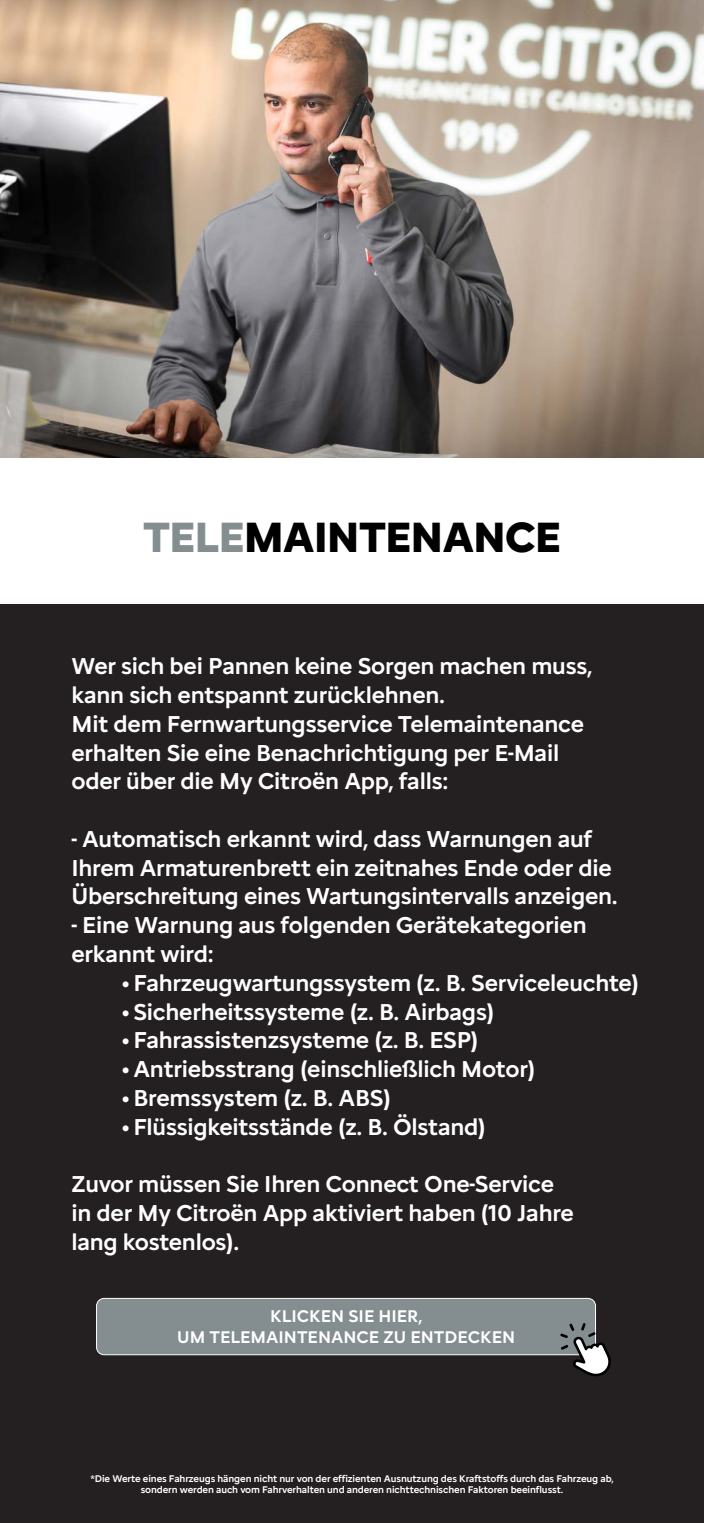
<style>
.page{position:relative;width:704px;height:1523px;background:#fff}
.page>*{position:absolute;margin:0;border:0;box-sizing:border-box;transform-origin:0 0}
.t1{font:700 43.75px "Citroen Type";letter-spacing:-.025em;color:#000}
.t2{font:500 23.75px/28.8px "Citroen Type";letter-spacing:-.01em;color:#fff}
.t3{font:500 17.5px/21px "Citroen Type";color:#fff;text-align:center}
.t4{font:500 10px/11.2px "Citroen Type";letter-spacing:-.01em;color:#fff;text-align:center}
.s1{color:#848e91}
</style>
<div class="page">
<img style="left:0;top:0;width:703px;height:458px">
<div style="left:0;top:605px;width:703px;height:917px;background:#241f21"></div>
<div style="left:96px;top:1298px;width:499px;height:56px;background:#848e91;border-radius:8px"></div>
<div style="left:96px;top:1298px;width:499px;height:57px;border:1px solid #fff;border-radius:8px"></div>
<svg style="left:560px;top:1323px;width:51px;height:53px"></svg>
<h1 class="t1" style="left:143px;top:504px;width:420px"><span class="s1">TELE</span>MAINTENANCE</h1>
<p class="t2" style="left:71px;top:650px;width:522px">Wer sich bei Pannen keine Sorgen machen muss, kann sich entspannt zurücklehnen.<br>Mit dem Fernwartungsservice Telemaintenance erhalten Sie eine Benachrichtigung per E-Mail oder über die My Citroën App, falls:</p>
<p class="t2" style="left:71px;top:822px;width:547px">- Automatisch erkannt wird, dass Warnungen auf<br>Ihrem Armaturenbrett ein zeitnahes Ende oder die<br>Überschreitung eines Wartungsintervalls anzeigen.</p>
<p class="t2" style="left:71px;top:908px;width:516px">- Eine Warnung aus folgenden Gerätekategorien erkannt wird:</p>
<p class="t2" style="left:122px;top:966px;width:518px">• Fahrzeugwartungssystem (z. B. Serviceleuchte)</p>
<p class="t2" style="left:122px;top:995px;width:373px">• Sicherheitssysteme (z. B. Airbags)</p>
<p class="t2" style="left:122px;top:1023px;width:357px">• Fahrassistenzsysteme (z. B. ESP)</p>
<p class="t2" style="left:122px;top:1052px;width:414px">• Antriebsstrang (einschließlich Motor)</p>
<p class="t2" style="left:122px;top:1081px;width:270px">• Bremssystem (z. B. ABS)</p>
<p class="t2" style="left:122px;top:1110px;width:365px">• Flüssigkeitsstände (z. B. Ölstand)</p>
<p class="t2" style="left:71px;top:1167px;width:503px">Zuvor müssen Sie Ihren Connect One-Service in der My Citroën App aktiviert haben (10 Jahre lang kostenlos).</p>
<p class="t3" style="left:177px;top:1303px;width:339px">KLICKEN SIE HIER,<br>UM TELEMAINTENANCE ZU ENTDECKEN</p>
<p class="t4" style="left:90px;top:1471px;width:524px">*Die Werte eines Fahrzeugs hängen nicht nur von der effizienten Ausnutzung des Kraftstoffs durch das Fahrzeug ab, sondern werden auch vom Fahrverhalten und anderen nichttechnischen Faktoren beeinflusst.</p>
</div>
